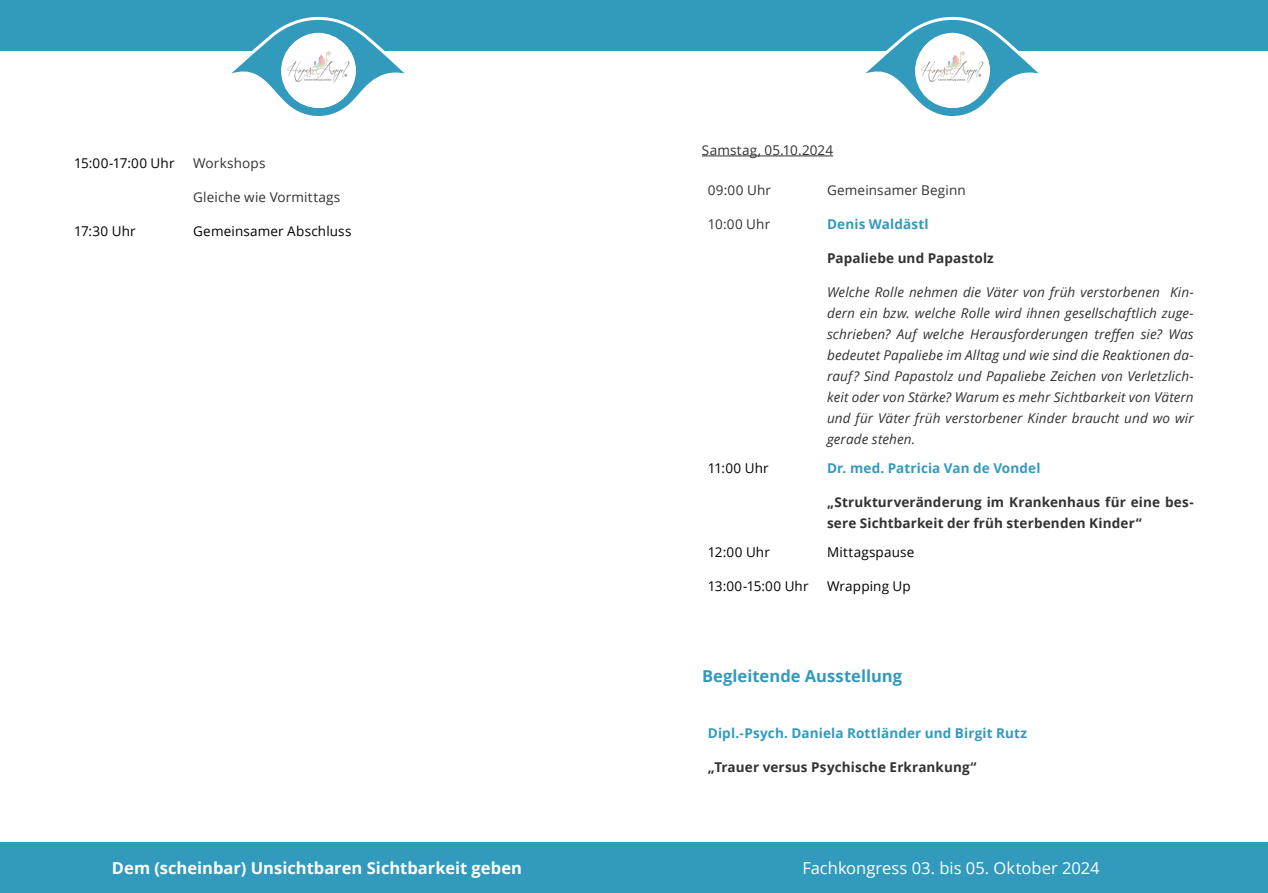
<style>
.page{position:relative;width:1268px;height:893px;background:#fff}
.page>*{position:absolute;margin:0;border:0;box-sizing:border-box;transform-origin:0 0}
.t1{font:700 16.5px "Open Sans";color:#fff}
.t2{font:16.5px "Open Sans";color:#fff}
.t3{font:700 16.5px "Open Sans";letter-spacing:.005em;color:#329abd}
.t4{font:italic 13.5px/21px "Open Sans";letter-spacing:.01em;color:#333232;text-align:justify}
.t5{font:700 13.5px/21px "Open Sans";letter-spacing:.01em;color:#333232}
.t6{font:13.5px "Open Sans";letter-spacing:.01em;color:#000}
.t7{font:700 13.5px "Open Sans";letter-spacing:.01em;color:#329abd}
.t8{font:13.5px "Open Sans";letter-spacing:.01em;color:#333232}
</style>
<div class="page">
<div style="left:0;top:0;width:634px;height:51px;background:#329abd"></div>
<div style="left:0;top:842px;width:634px;height:51px;background:#329abd"></div>
<div style="left:634px;top:0;width:633px;height:51px;background:#329abd"></div>
<div style="left:634px;top:842px;width:633px;height:51px;background:#329abd"></div>
<svg style="left:231px;top:16px;width:174px;height:100px"></svg>
<svg style="left:865px;top:16px;width:174px;height:100px"></svg>
<div style="left:281px;top:34px;width:74px;height:74px;background:#fff;border-radius:50%"></div>
<img style="left:286px;top:45px;width:64px;height:46px">
<div style="left:915px;top:34px;width:74px;height:74px;background:#fff;border-radius:50%"></div>
<img style="left:920px;top:45px;width:64px;height:46px">
<hr style="left:701px;top:156px;width:132px;height:1px;background:#333232">
<p class="t6" style="left:74px;top:154px;width:102px">15:00-17:00 Uhr</p>
<p class="t8" style="left:193px;top:154px;width:74px">Workshops</p>
<p class="t8" style="left:193px;top:188px;width:149px">Gleiche wie Vormittags</p>
<p class="t6" style="left:74px;top:222px;width:63px">17:30 Uhr</p>
<p class="t6" style="left:193px;top:222px;width:160px">Gemeinsamer Abschluss</p>
<p class="t8" style="left:701px;top:141px;width:133px">Samstag, 05.10.2024</p>
<p class="t8" style="left:707px;top:181px;width:64px">09:00 Uhr</p>
<p class="t8" style="left:826px;top:181px;width:140px">Gemeinsamer Beginn</p>
<p class="t8" style="left:707px;top:215px;width:64px">10:00 Uhr</p>
<p class="t7" style="left:826px;top:215px;width:103px">Denis Waldästl</p>
<p class="t5" style="left:826px;top:247px;width:168px">Papaliebe und Papastolz</p>
<p class="t4" style="left:826px;top:281px;width:368px">Welche Rolle nehmen die Väter von früh verstorbenen Kin&shy;dern ein bzw. welche Rolle wird ihnen gesellschaftlich zuge&shy;schrieben? Auf welche Herausforderungen treffen sie? Was bedeutet Papaliebe im Alltag und wie sind die Reaktionen da&shy;rauf? Sind Papastolz und Papaliebe Zeichen von Verletzlich&shy;keit oder von Stärke? Warum es mehr Sichtbarkeit von Vätern und für Väter früh verstorbener Kinder braucht und wo wir gerade stehen.</p>
<p class="t6" style="left:707px;top:459px;width:62px">11:00 Uhr</p>
<p class="t7" style="left:826px;top:459px;width:215px">Dr. med. Patricia Van de Vondel</p>
<p class="t5" style="left:826px;top:491px;width:368px">„Strukturveränderung im Krankenhaus für eine bes&shy;sere Sichtbarkeit der früh sterbenden Kinder“</p>
<p class="t6" style="left:707px;top:543px;width:63px">12:00 Uhr</p>
<p class="t6" style="left:826px;top:543px;width:89px">Mittagspause</p>
<p class="t6" style="left:707px;top:577px;width:102px">13:00-15:00 Uhr</p>
<p class="t6" style="left:826px;top:577px;width:85px">Wrapping Up</p>
<p class="t3" style="left:702px;top:665px;width:201px">Begleitende Ausstellung</p>
<p class="t7" style="left:707px;top:723px;width:320px">Dipl.-Psych. Daniela Rottländer und Birgit Rutz</p>
<p class="t5" style="left:707px;top:756px;width:270px">„Trauer versus Psychische Erkrankung“</p>
<p class="t1" style="left:112px;top:856px;width:411px">Dem (scheinbar) Unsichtbaren Sichtbarkeit geben</p>
<p class="t2" style="left:802px;top:856px;width:298px">Fachkongress 03. bis 05. Oktober 2024</p>
</div>
